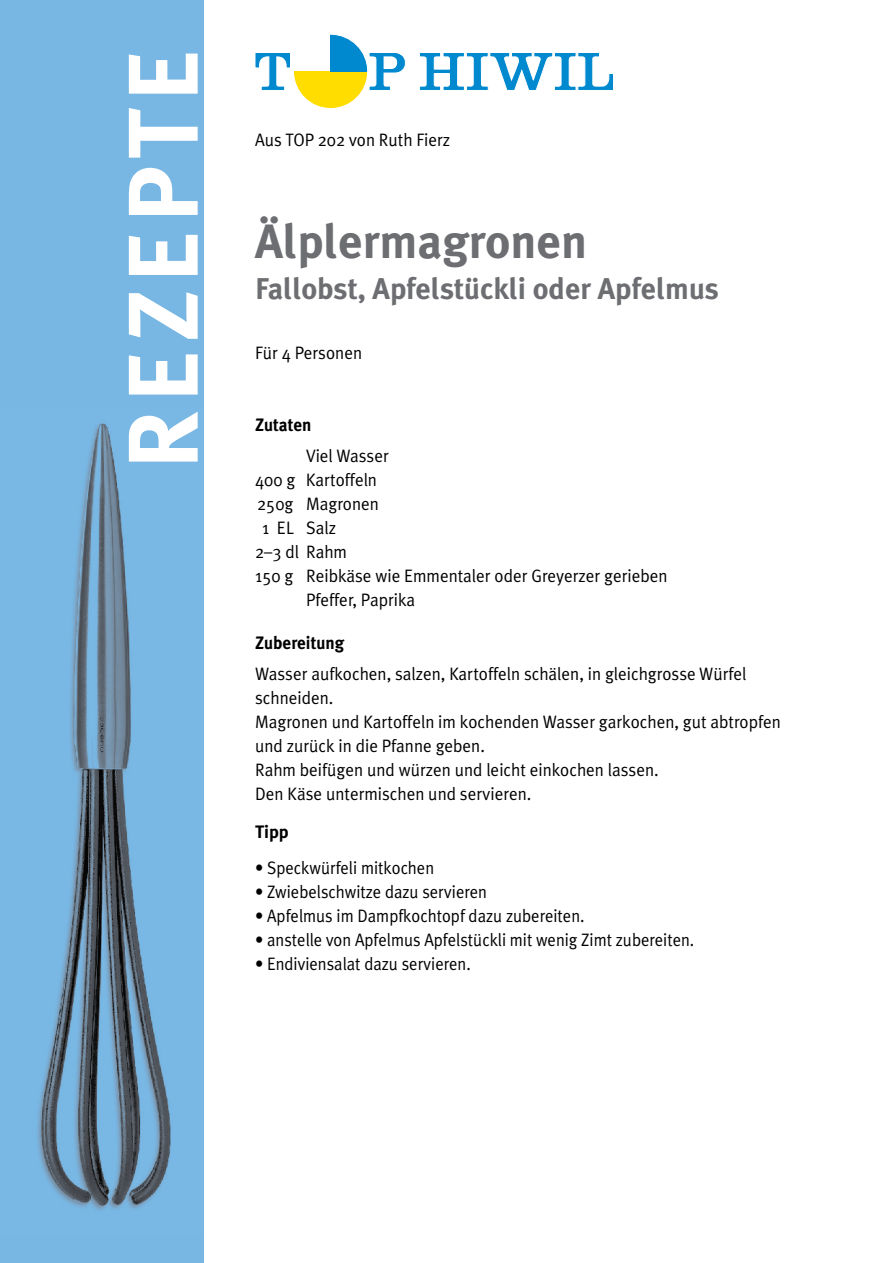
<style>
.page{position:relative;width:893px;height:1263px;background:#fff}
.page>*{position:absolute;margin:0;border:0;box-sizing:border-box;transform-origin:0 0}
.t1{font:700 99px "Meta Plus";color:#fff}
.t2{font:700 48px "Meta Plus";color:#6d6e71}
.t3{font:700 30px "Meta Plus";color:#6d6e71}
.t4{font:18px/24px "Meta Plus Normal";color:#000;scale:.95 1}
.t5{font:18px "Meta Plus Normal";color:#000;scale:.92 1}
.t6{font:700 18px "Meta Plus";color:#000;scale:.95 1}
.t7{font:700 18px "Meta Plus";color:#000}
</style>
<div class="page">
<div style="left:0;top:0;width:203px;height:1263px;background:#78b7e4"></div>
<img style="left:37px;top:423px;width:134px;height:787px">
<svg style="left:295px;top:71px;width:73px;height:36px;fill:#fd0"></svg>
<svg style="left:331px;top:36px;width:37px;height:35px"></svg>
<svg style="left:369px;top:52px;width:37px;height:38px"></svg>
<svg style="left:255px;top:53px;width:35px;height:37px"></svg>
<svg style="left:420px;top:53px;width:193px;height:37px"></svg>
<div style="left:293px;top:34px;width:75px;height:75px;border:1px solid #fff;border-radius:50%"></div>
<h1 class="t1" style="left:106px;top:470px;width:422px;rotate:-90deg">Rezepte</h1>
<p class="t4" style="left:255px;top:127px;width:207px">Aus TOP 202 von Ruth Fierz</p>
<h2 class="t2" style="left:255px;top:214px;width:333px">Älplermagronen</h2>
<h3 class="t3" style="left:255px;top:271px;width:465px">Fallobst, Apfelstückli oder Apfelmus</h3>
<p class="t4" style="left:255px;top:340px;width:114px">Für 4 Personen</p>
<p class="t6" style="left:255px;top:414px;width:61px">Zutaten</p>
<p class="t4" style="left:306px;top:444px;width:88px">Viel Wasser</p>
<p class="t4" style="left:255px;top:468px;width:130px">400 g Kartoffeln</p>
<p class="t4" style="left:257px;top:492px;width:130px">250g Magronen</p>
<p class="t4" style="left:262px;top:516px;width:79px">1 EL Salz</p>
<p class="t4" style="left:255px;top:540px;width:98px">2–3 dl Rahm</p>
<p class="t4" style="left:255px;top:564px;width:435px">150 g Reibkäse wie Emmentaler oder Greyerzer gerieben</p>
<p class="t4" style="left:306px;top:588px;width:116px">Pfeffer, Paprika</p>
<p class="t6" style="left:255px;top:632px;width:95px">Zubereitung</p>
<p class="t4" style="left:255px;top:662px;width:555px">Wasser aufkochen, salzen, Kartoffeln schälen, in gleichgrosse Würfel schneiden.<br>Magronen und Kartoffeln im kochenden Wasser garkochen, gut abtropfen und zurück in die Pfanne geben.<br>Rahm beifügen und würzen und leicht einkochen lassen.<br>Den Käse untermischen und servieren.</p>
<p class="t7" style="left:255px;top:821px;width:35px">Tipp</p>
<p class="t5" style="left:255px;top:857px;width:196px">• Speckwürfeli mitkochen</p>
<p class="t5" style="left:255px;top:881px;width:254px">• Zwiebelschwitze dazu servieren</p>
<p class="t5" style="left:255px;top:905px;width:360px">• Apfelmus im Dampfkochtopf dazu zubereiten.</p>
<p class="t5" style="left:255px;top:929px;width:479px">• anstelle von Apfelmus Apfelstückli mit wenig Zimt zubereiten.</p>
<p class="t5" style="left:255px;top:953px;width:236px">• Endiviensalat dazu servieren.</p>
</div>
